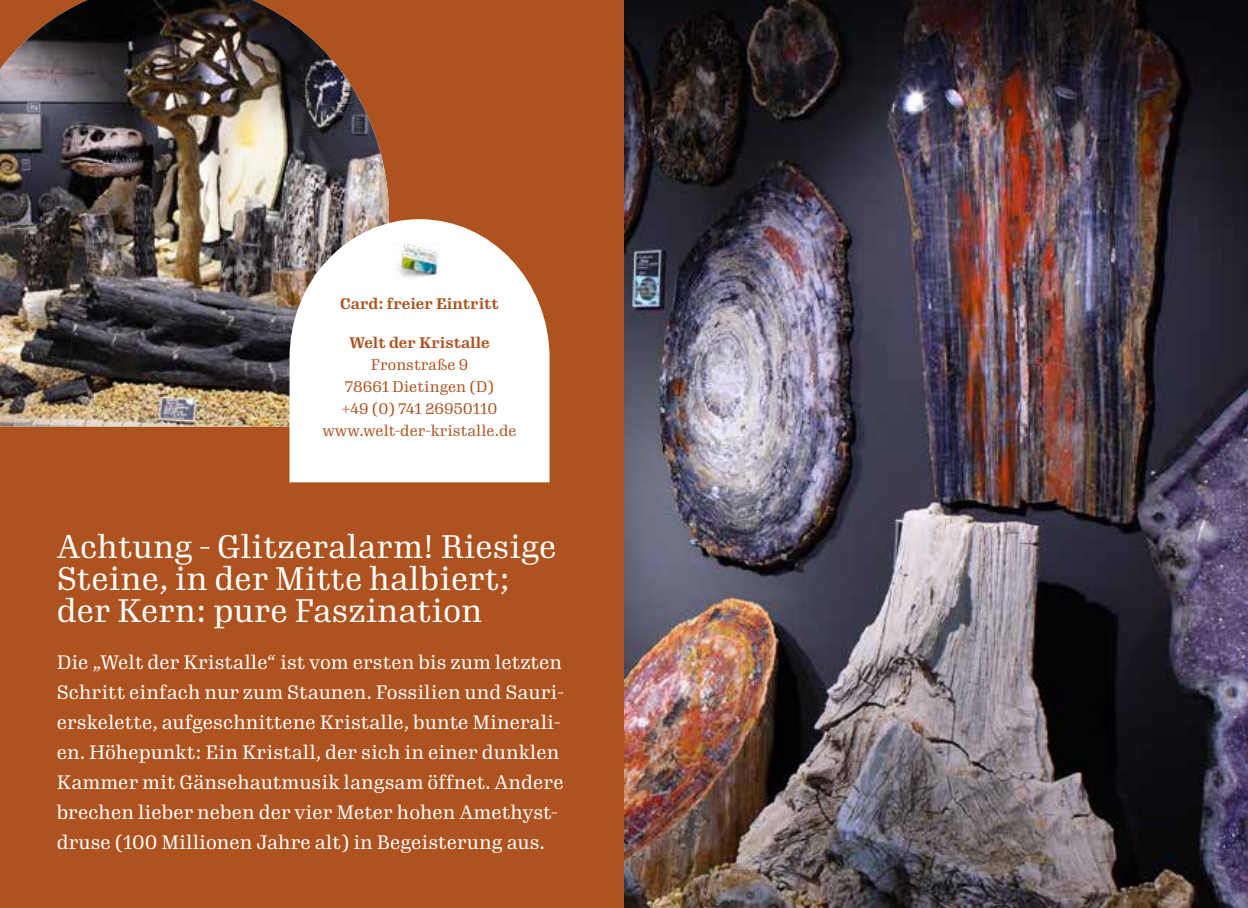
<style>
.page{position:relative;width:1248px;height:908px;background:#fff}
.page>*{position:absolute;margin:0;border:0;box-sizing:border-box;transform-origin:0 0}
.t1{font:32px/32px "Gimlet Text Narrow";color:#fff}
.t2{font:19px/30px "Gimlet Text Narrow";color:#fff}
.t3{font:15px/22px "Gimlet Text Narrow";color:#ae5320;text-align:center}
.t4{font:700 15px "Gimlet Text Narrow";color:#ae5320}
</style>
<div class="page">
<div style="left:0;top:0;width:624px;height:907px;background:#ae5320"></div>
<img style="left:0;top:0;width:389px;height:426px">
<img style="left:624px;top:0;width:623px;height:907px">
<svg style="left:289px;top:219px;width:260px;height:263px;background:#f3edea"></svg>
<img style="left:395px;top:243px;width:49px;height:37px">
<p class="t4" style="left:340px;top:293px;width:160px">Card: freier Eintritt</p>
<p class="t4" style="left:349px;top:331px;width:142px">Welt der Kristalle</p>
<p class="t3" style="left:322px;top:352px;width:196px">Fronstraße 9<br>78661 Dietingen (D)<br>+49 (0) 741 26950110 www.welt-der-kristalle.de</p>
<h1 class="t1" style="left:57px;top:528px;width:501px">Achtung - Glitzeralarm! Riesige<br>Steine, in der Mitte halbiert; der Kern: pure Faszination</h1>
<p class="t2" style="left:57px;top:645px;width:508px">Die „Welt der Kristalle“ ist vom ersten bis zum letzten Schritt einfach nur zum Staunen. Fossilien und Sauri&shy;erskelette, aufgeschnittene Kristalle, bunte Minerali&shy;en. Höhepunkt: Ein Kristall, der sich in einer dunklen Kammer mit Gänsehautmusik langsam öffnet. Andere brechen lieber neben der vier Meter hohen Amethyst&shy;druse (100 Millionen Jahre alt) in Begeisterung aus.</p>
</div>
